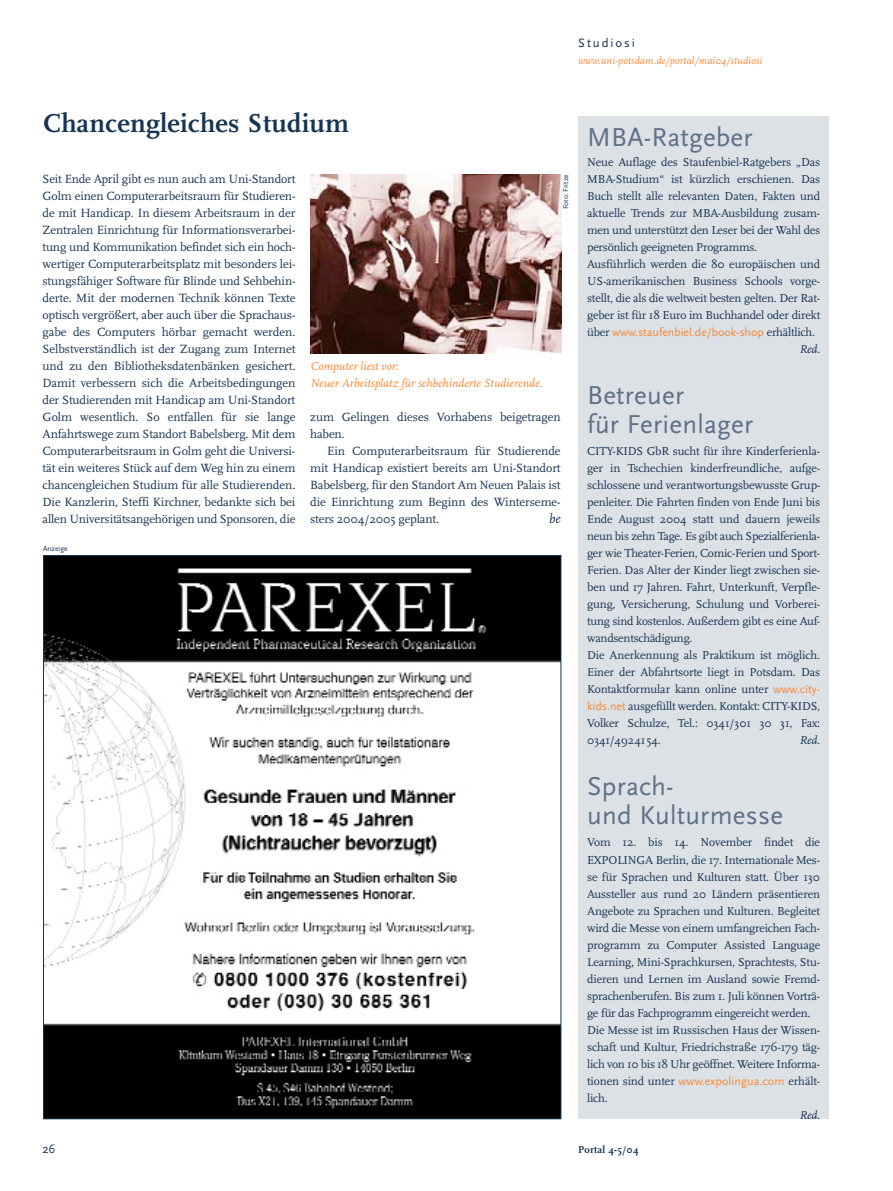
<style>
.page{position:relative;width:893px;height:1191px;background:#fff}
.page>*{position:absolute;margin:0;border:0;box-sizing:border-box;transform-origin:0 0}
.t1{font:27px/28.5px "Scala Sans";letter-spacing:.01em;color:#5d7187}
.t2{font:700 27px "Scala";letter-spacing:.01em;color:#173453}
.t3{font:italic 13.5px "Scala";color:#173453}
.t4{font:12.75px "Scala Sans";letter-spacing:.15em;color:#173453}
.t5{font:12.45px/17px "Scala";letter-spacing:-.015em;color:#173453;text-align:justify}
.t6{font:12px/17px "Scala";letter-spacing:-.01em;color:#173453}
.t7{font:italic 12px/17px "Scala";letter-spacing:-.005em;color:#f68a39}
.t8{font:12px "Scala Sans";letter-spacing:-.005em;color:#f68a39}
.t9{font:italic 12px "Scala";letter-spacing:-.02em;color:#173453}
.t10{font:italic 10.5px "Scala";letter-spacing:.005em;color:#f68a39}
.t11{font:700 10.5px "Scala";letter-spacing:.015em;color:#173453}
.t12{font:7.5px "Scala Sans";color:#173453}
.s1{font-family:"Scala";color:#173453}
.s2{font-family:"Scala Sans";color:#f68a39}
</style>
<div class="page">
<div style="left:579px;top:117px;width:250px;height:1002px;background:#dce1e5"></div>
<img style="left:45px;top:557px;width:514px;height:560px">
<img style="left:311px;top:174px;width:250px;height:179px">
<p class="t4" style="left:578px;top:36px;width:58px">Studiosi</p>
<p class="t10" style="left:578px;top:55px;width:186px">www.uni-potsdam.de/portal/mai04/studiosi</p>
<h1 class="t2" style="left:43px;top:108px;width:308px">Chancengleiches Studium</h1>
<p class="t5" style="left:43px;top:171px;width:255px">Seit Ende April gibt es nun auch am Uni-Standort Golm einen Computerarbeitsraum für Studieren&shy;de mit Handicap. In diesem Arbeitsraum in der Zentralen Einrichtung für Informationsverarbei&shy;tung und Kommunikation befindet sich ein hoch&shy;wertiger Computerarbeitsplatz mit besonders lei&shy;stungsfähiger Software für Blinde und Sehbehin&shy;derte. Mit der modernen Technik können Texte optisch vergrößert, aber auch über die Sprachaus&shy;gabe des Computers hörbar gemacht werden.<br>Selbstverständlich ist der Zugang zum Internet und zu den Bibliotheksdatenbänken gesichert.<br>Damit verbessern sich die Arbeitsbedingungen der Studierenden mit Handicap am Uni-Standort Golm wesentlich. So entfallen für sie lange Anfahrtswege zum Standort Babelsberg. Mit dem Computerarbeitsraum in Golm geht die Universi&shy;tät ein weiteres Stück auf dem Weg hin zu einem chancengleichen Studium für alle Studierenden.<br>Die Kanzlerin, Steffi Kirchner, bedankte sich bei allen Universitätsangehörigen und Sponsoren, die</p>
<p class="t12" style="left:43px;top:544px;width:26px">Anzeige</p>
<p class="t12" style="left:562px;top:209px;width:37px;rotate:-90deg">Foto: Fritze</p>
<p class="t7" style="left:310px;top:358px;width:234px">Computer liest vor:<br>Neuer Arbeitsplatz für sehbehinderte Studierende.</p>
<p class="t5" style="left:310px;top:409px;width:252px">zum Gelingen dieses Vorhabens beigetragen haben.</p>
<p class="t5" style="left:310px;top:443px;width:252px;text-indent:17px">Ein Computerarbeitsraum für Studierende mit Handicap existiert bereits am Uni-Standort Babelsberg, für den Standort Am Neuen Palais ist die Einrichtung zum Beginn des Winterseme&shy;sters 2004/2005 geplant.</p>
<p class="t3" style="left:549px;top:512px;width:13px">be</p>
<h1 class="t1" style="left:587px;top:123px;width:167px">MBA-Ratgeber</h1>
<p class="t6" style="left:587px;top:154px;width:235px">Neue Auflage des Staufenbiel-Ratgebers „Das MBA-Studium“ ist kürzlich erschienen. Das Buch stellt alle relevanten Daten, Fakten und aktuelle Trends zur MBA-Ausbildung zusam&shy;men und unterstützt den Leser bei der Wahl des persönlich geeigneten Programms.<br>Ausführlich werden die 80 europäischen und US-amerikanischen Business Schools vorge&shy;stellt, die als die weltweit besten gelten. Der Rat&shy;geber ist für 18 Euro im Buchhandel oder direkt</p>
<p class="t8" style="left:587px;top:325px;width:229px"><span class="s1">über</span> www.staufenbiel.de/book-shop <span class="s1">erhältlich.</span></p>
<p class="t9" style="left:800px;top:343px;width:22px">Red.</p>
<h1 class="t1" style="left:587px;top:381px;width:168px">Betreuer<br>für Ferienlager</h1>
<p class="t6" style="left:587px;top:443px;width:235px">CITY-KIDS GbR sucht für ihre Kinderferienla&shy;ger in Tschechien kinderfreundliche, aufge&shy;schlossene und verantwortungsbewusste Grup&shy;penleiter. Die Fahrten finden von Ende Juni bis Ende August 2004 statt und dauern jeweils neun bis zehn Tage. Es gibt auch Spezialferienla&shy;ger wie Theater-Ferien, Comic-Ferien und Sport-Ferien. Das Alter der Kinder liegt zwischen sie&shy;ben und 17 Jahren. Fahrt, Unterkunft, Verpfle&shy;gung, Versicherung, Schulung und Vorberei&shy;tung sind kostenlos. Außerdem gibt es eine Auf&shy;wandsentschädigung.<br>Die Anerkennung als Praktikum ist möglich.<br>Einer der Abfahrtsorte liegt in Potsdam. Das Kontaktformular kann online unter <span class="s2">www.city&shy;kids.net</span> ausgefüllt werden. Kontakt: CITY-KIDS, Volker Schulze, Tel.: 0341/301 30 31, Fax:<br>0341/4924154.</p>
<p class="t9" style="left:800px;top:734px;width:22px">Red.</p>
<p class="t4" style="left:43px;top:1141px;width:15px">26</p>
<h1 class="t1" style="left:587px;top:773px;width:197px">Sprach-<br>und Kulturmesse</h1>
<p class="t6" style="left:587px;top:834px;width:235px">Vom 12. bis 14. November findet die EXPOLINGA Berlin, die 17. Internationale Mes&shy;se für Sprachen und Kulturen statt. Über 130<br>Aussteller aus rund 20 Ländern präsentieren Angebote zu Sprachen und Kulturen. Begleitet wird die Messe von einem umfangreichen Fach&shy;programm zu Computer Assisted Language Learning, Mini-Sprachkursen, Sprachtests, Stu&shy;dieren und Lernen im Ausland sowie Fremd&shy;sprachenberufen. Bis zum 1. Juli können Vorträ&shy;ge für das Fachprogramm eingereicht werden.<br>Die Messe ist im Russischen Haus der Wissen&shy;schaft und Kultur, Friedrichstraße 176-179 täg&shy;lich von 10 bis 18 Uhr geöffnet. Weitere Informa&shy;tionen sind unter <span class="s2">www.expolingua.com</span> erhält&shy;lich.</p>
<p class="t9" style="left:800px;top:1108px;width:22px">Red.</p>
<p class="t11" style="left:578px;top:1143px;width:62px">Portal 4-5/04</p>
</div>
